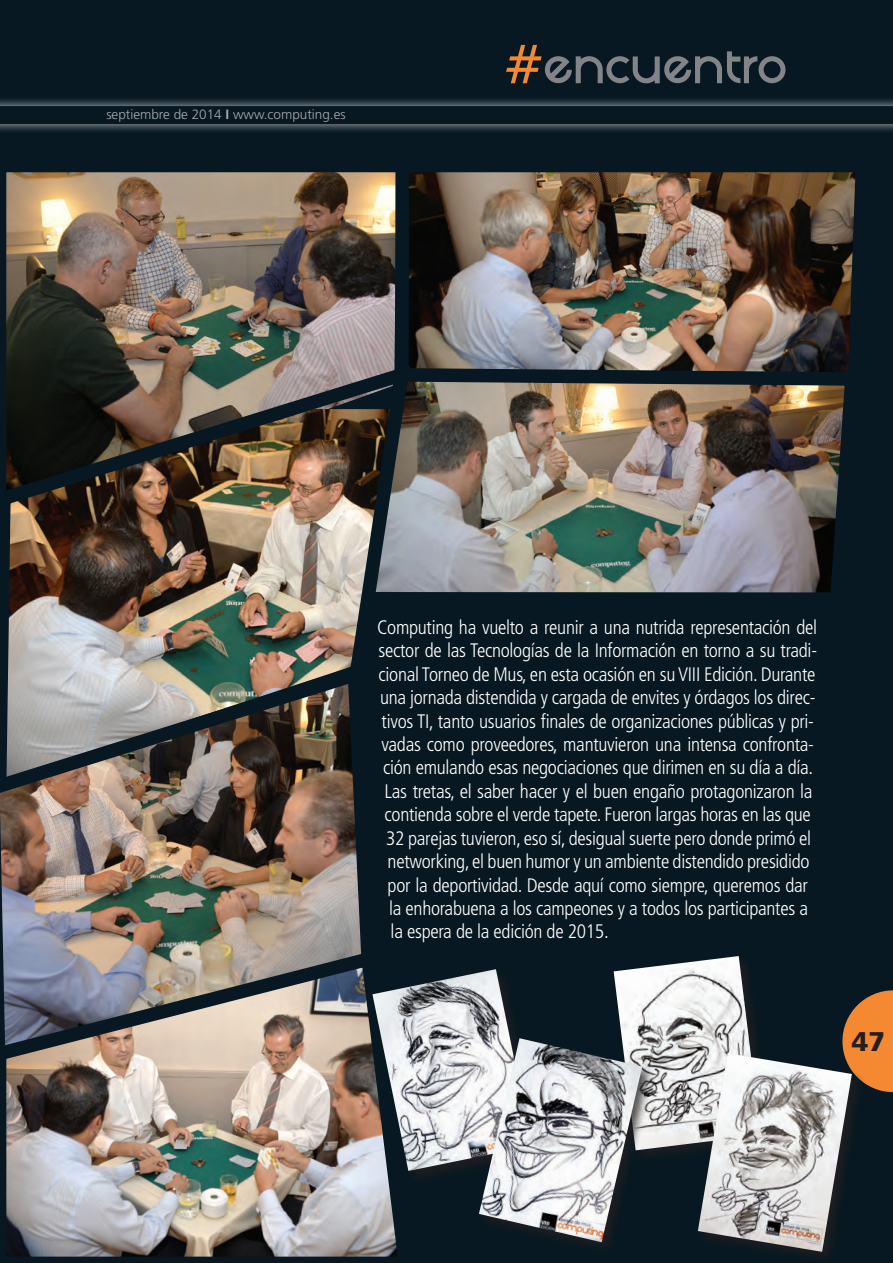
<style>
.page{position:relative;width:893px;height:1263px;background:#fff}
.page>*{position:absolute;margin:0;border:0;box-sizing:border-box;transform-origin:0 0}
.t1{font:700 54px "Quadranta";color:#828487}
.t2{font:900 27px "Frutiger LT Std";color:#231f20}
.t3{font:300 condensed 19.5px "Frutiger LT Std";letter-spacing:-.015em;color:#fff}
.t4{font:300 13.5px "Frutiger LT Std";color:#a8a9ad}
.s1{font-weight:700}
.s2{color:#f58932}
</style>
<div class="page">
<div style="left:0;top:0;width:892px;height:1262px;background:#071822"></div>
<img style="left:6px;top:172px;width:382px;height:183px">
<img style="left:388px;top:172px;width:468px;height:187px">
<img style="left:418px;top:359px;width:431px;height:234px">
<svg style="left:842px;top:990px;width:50px;height:101px;background:#ce762f"></svg>
<div style="left:0;top:96px;width:892px;height:37px;background:#fff;opacity:.75"></div>
<div style="left:0;top:106px;width:892px;height:18px;background:#071822"></div>
<img style="left:6px;top:355px;width:412px;height:301px">
<img style="left:0;top:656px;width:361px;height:286px">
<img style="left:2px;top:942px;width:396px;height:315px">
<img style="left:613px;top:956px;width:143px;height:193px">
<div style="left:370px;top:967px;width:175px;height:217px;background:#231f20;opacity:.75"></div>
<img style="left:372px;top:968px;width:159px;height:202px">
<div style="left:695px;top:1051px;width:169px;height:211px;background:#231f20;opacity:.75"></div>
<img style="left:697px;top:1052px;width:154px;height:199px">
<div style="left:477px;top:1036px;width:178px;height:219px;background:#231f20;opacity:.75"></div>
<img style="left:478px;top:1037px;width:164px;height:204px">
<p class="t4" style="left:106px;top:107px;width:241px">septiembre de 2014 <span class="s1">I</span> www.computing.es</p>
<h1 class="t1" style="left:504px;top:30px;width:284px"><span class="s2">#</span>encuentro</h1>
<p class="t3" style="left:377px;top:616px;width:441px">Computing ha vuelto a reunir a una nutrida representación del</p>
<p class="t3" style="left:378px;top:639px;width:440px">sector de las Tecnologías de la Información en torno a su tradi-</p>
<p class="t3" style="left:378px;top:662px;width:438px">cional Torneo de Mus, en esta ocasión en su VIII Edición. Durante</p>
<p class="t3" style="left:380px;top:686px;width:436px">una jornada distendida y cargada de envites y órdagos los direc-</p>
<p class="t3" style="left:381px;top:709px;width:433px">tivos TI, tanto usuarios finales de organizaciones públicas y pri-</p>
<p class="t3" style="left:381px;top:733px;width:434px">vadas como proveedores, mantuvieron una intensa confronta-</p>
<p class="t3" style="left:383px;top:756px;width:431px">ción emulando esas negociaciones que dirimen en su día a día.</p>
<p class="t3" style="left:384px;top:779px;width:429px">Las tretas, el saber hacer y el buen engaño protagonizaron la</p>
<p class="t3" style="left:384px;top:803px;width:427px">contienda sobre el verde tapete. Fueron largas horas en las que</p>
<p class="t3" style="left:386px;top:826px;width:426px">32 parejas tuvieron, eso sí, desigual suerte pero donde primó el</p>
<p class="t3" style="left:387px;top:850px;width:423px">networking, el buen humor y un ambiente distendido presidido</p>
<p class="t3" style="left:387px;top:873px;width:421px">por la deportividad. Desde aquí como siempre, queremos dar</p>
<p class="t3" style="left:389px;top:896px;width:420px">la enhorabuena a los campeones y a todos los participantes a</p>
<p class="t3" style="left:390px;top:920px;width:219px">la espera de la edición de 2015.</p>
<h2 class="t2" style="left:851px;top:1024px;width:35px">47</h2>
</div>
